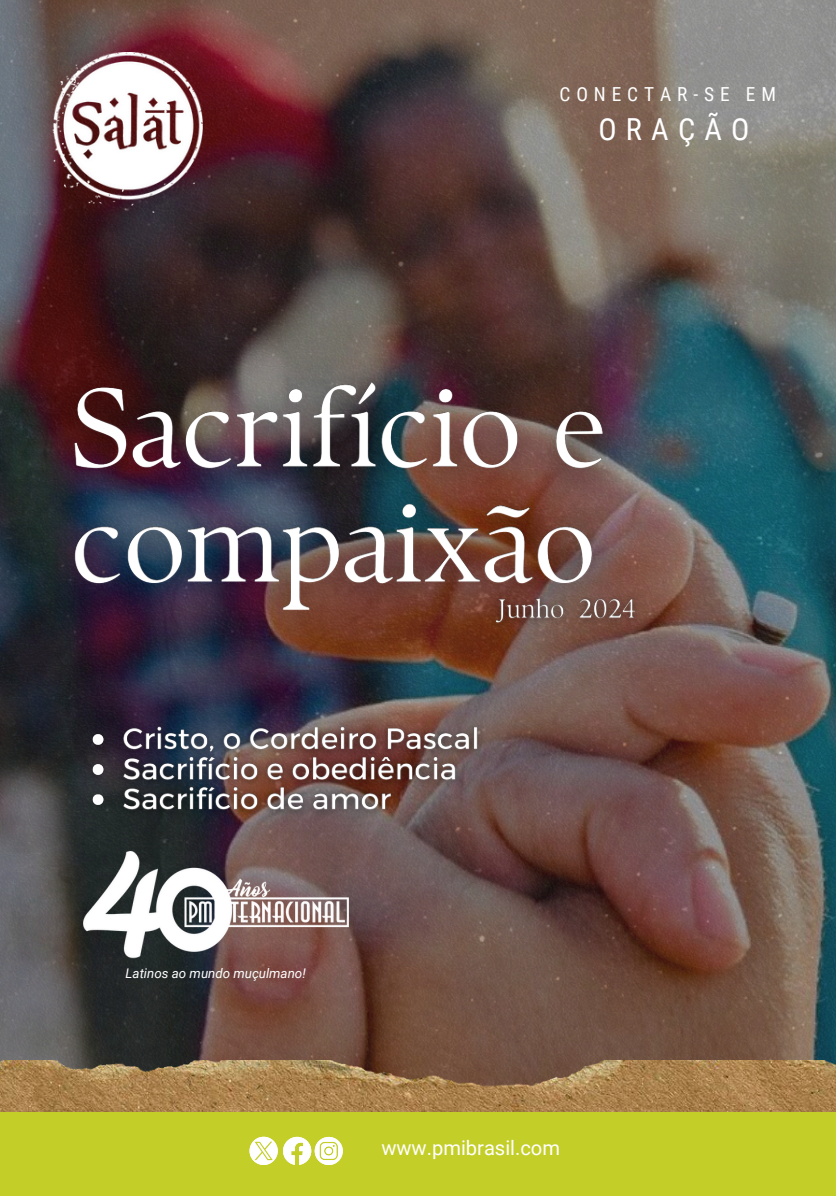
<style>
.page{position:relative;width:836px;height:1196px;background:#fff}
.page>*{position:absolute;margin:0;border:0;box-sizing:border-box;transform-origin:0 0}
.t1{font:30.4px "Roboto Condensed";letter-spacing:.305em;color:#fff}
.t2{font:20.2px "Roboto";color:#fff}
.t3{font:19.4px "Roboto Condensed";letter-spacing:.305em;color:#fff}
.t4{font:italic 13.4px "Roboto";color:#fff}
</style>
<div class="page">
<img style="left:0;top:0;width:836px;height:1060px">
<img style="left:0;top:1060px;width:836px;height:52px">
<div style="left:0;top:1112px;width:836px;height:83px;background:#c4ce28"></div>
<img style="left:53px;top:52px;width:150px;height:161px">
<img style="left:28px;top:338px;width:623px;height:323px">
<img style="left:482px;top:585px;width:167px;height:51px">
<img style="left:76px;top:713px;width:416px;height:113px">
<svg style="left:249px;top:1136px;width:94px;height:29px"></svg>
<img style="left:84px;top:851px;width:264px;height:115px">
<h2 class="t3" style="left:559px;top:83px;width:218px">CONECTAR-SE EM</h2>
<p class="t1" style="left:598px;top:112px;width:153px">ORAÇÃO</p>
<p class="t4" style="left:126px;top:965px;width:182px">Latinos ao mundo muçulmano!</p>
<h4 class="t2" style="left:381px;top:1136px;width:180px">www.pmibrasil.com</h4>
</div>
